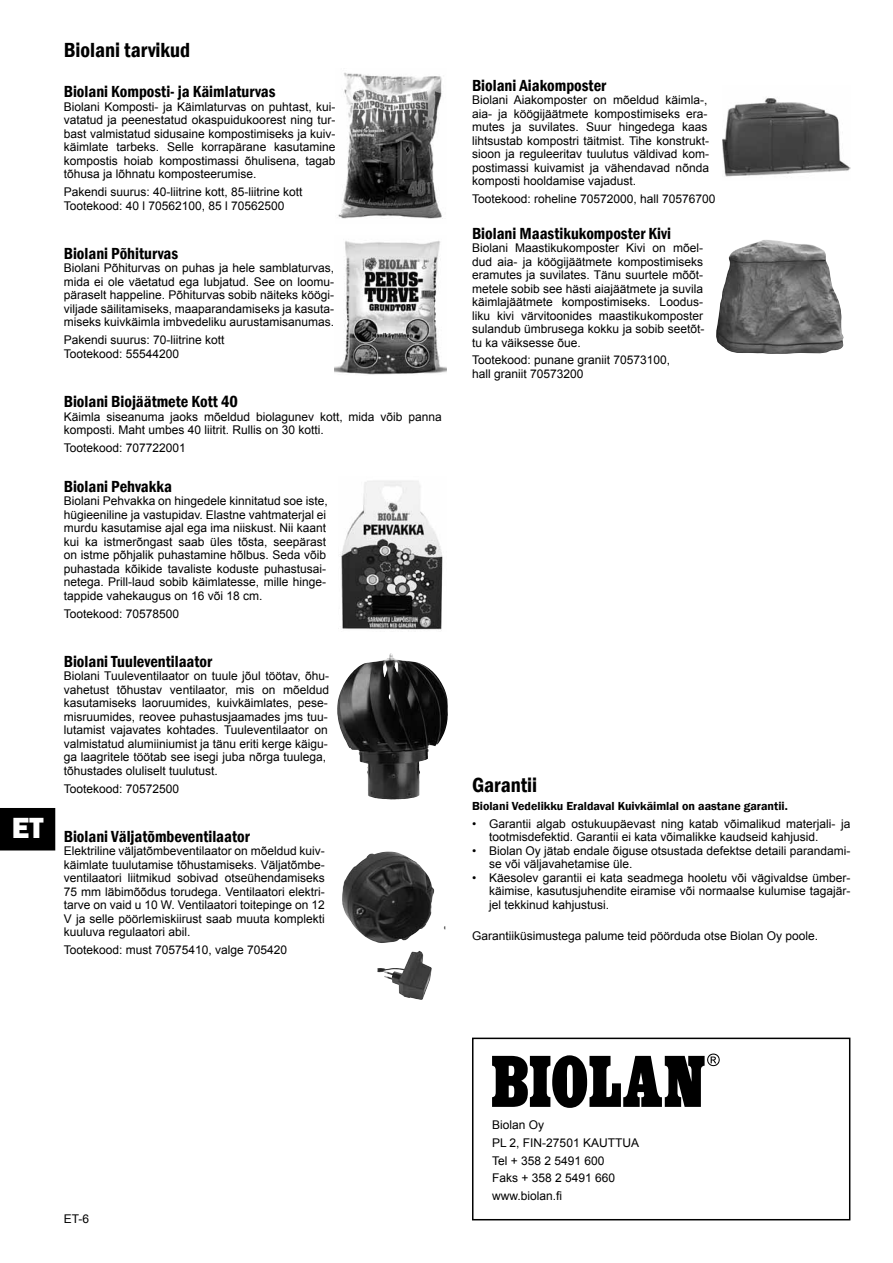
<style>
.page{position:relative;width:893px;height:1263px;background:#fff}
.page>*{position:absolute;margin:0;border:0;box-sizing:border-box;transform-origin:0 0}
.t1{font:800 30px "Franklin Gothic";color:#fff}
.t2{font:600 condensed 21px "Franklin Gothic";color:#000}
.t3{font:600 condensed 16.5px "Franklin Gothic";color:#000}
.t4{font:12px/13.5px "Arial";color:#000}
.t5{font:600 12px "Franklin Gothic";color:#000}
</style>
<div class="page">
<div style="left:0;top:808px;width:55px;height:42px;background:#000"></div>
<img style="left:338px;top:72px;width:105px;height:147px">
<img style="left:341px;top:481px;width:102px;height:150px">
<img style="left:337px;top:653px;width:92px;height:146px">
<img style="left:723px;top:98px;width:127px;height:79px">
<img style="left:716px;top:240px;width:128px;height:114px">
<svg style="left:492px;top:1053px;width:228px;height:55px"></svg>
<div style="left:472px;top:1037px;width:378px;height:183px;border:2px solid #000"></div>
<img style="left:334px;top:241px;width:112px;height:134px">
<img style="left:342px;top:852px;width:103px;height:91px">
<img style="left:377px;top:951px;width:55px;height:49px">
<h1 class="t1" style="left:12px;top:808px;width:33px">ET</h1>
<h2 class="t2" style="left:64px;top:36px;width:128px">Biolani tarvikud</h2>
<h3 class="t3" style="left:64px;top:81px;width:213px">Biolani Komposti- ja Käimlaturvas</h3>
<p class="t4" style="left:64px;top:100px;width:273px;text-align:justify">Biolani Komposti- ja Käimlaturvas on puhtast, kui&shy;vatatud ja peenestatud okaspuidukoorest ning tur&shy;bast valmistatud sidusaine kompostimiseks ja kuiv&shy;käimlate tarbeks. Selle korrapärane kasutamine kompostis hoiab kompostimassi õhulisena, tagab tõhusa ja lõhnatu komposteerumise.</p>
<p class="t4" style="left:64px;top:185px;width:240px">Pakendi suurus: 40-liitrine kott, 85-liitrine kott<br>Tootekood: 40 l 70562100, 85 l 70562500</p>
<h3 class="t3" style="left:64px;top:242px;width:116px">Biolani Põhiturvas</h3>
<p class="t4" style="left:64px;top:261px;width:272px;text-align:justify">Biolani Põhiturvas on puhas ja hele samblaturvas, mida ei ole väetatud ega lubjatud. See on loomu&shy;päraselt happeline. Põhiturvas sobib näiteks köögi&shy;viljade säilitamiseks, maaparandamiseks ja kasuta&shy;miseks kuivkäimla imbvedeliku aurustamisanumas.</p>
<p class="t4" style="left:64px;top:333px;width:162px">Pakendi suurus: 70-liitrine kott<br>Tootekood: 55544200</p>
<h3 class="t3" style="left:64px;top:390px;width:176px">Biolani Biojäätmete Kott 40</h3>
<p class="t4" style="left:64px;top:410px;width:379px">Käimla siseanuma jaoks mõeldud biolagunev kott, mida võib panna komposti. Maht umbes 40 liitrit. Rullis on 30 kotti.</p>
<p class="t4" style="left:64px;top:441px;width:124px">Tootekood: 707722001</p>
<h3 class="t3" style="left:64px;top:475px;width:110px">Biolani Pehvakka</h3>
<p class="t4" style="left:64px;top:494px;width:266px">Biolani Pehvakka on hingedele kinnitatud soe iste, hügieeniline ja vastupidav. Elastne vahtmaterjal ei murdu kasutamise ajal ega ima niiskust. Nii kaant kui ka istmerõngast saab üles tõsta, seepärast on istme põhjalik puhastamine hõlbus. Seda võib puhastada kõikide tavaliste koduste puhastusai&shy;netega. Prill-laud sobib käimlatesse, mille hinge&shy;tappide vahekaugus on 16 või 18 cm.</p>
<p class="t4" style="left:64px;top:607px;width:117px">Tootekood: 70578500</p>
<h3 class="t3" style="left:64px;top:650px;width:150px">Biolani Tuuleventilaator</h3>
<p class="t4" style="left:64px;top:669px;width:267px">Biolani Tuuleventilaator on tuule jõul töötav, õhu&shy;vahetust tõhustav ventilaator, mis on mõeldud kasutamiseks laoruumides, kuivkäimlates, pese&shy;misruumides, reovee puhastusjaamades jms tuu&shy;lutamist vajavates kohtades. Tuuleventilaator on valmistatud alumiiniumist ja tänu eriti kerge käigu&shy;ga laagritele töötab see isegi juba nõrga tuulega, tõhustades oluliselt tuulutust.</p>
<p class="t4" style="left:64px;top:782px;width:117px">Tootekood: 70572500</p>
<h3 class="t3" style="left:64px;top:825px;width:188px">Biolani Väljatõmbeventilaator</h3>
<p class="t4" style="left:64px;top:844px;width:263px;text-align:justify">Elektriline väljatõmbeventilaator on mõeldud kuiv&shy;käimlate tuulutamise tõhustamiseks. Väljatõmbe&shy;ventilaatori liitmikud sobivad otseühendamiseks 75 mm läbimõõdus torudega. Ventilaatori elektri&shy;tarve on vaid u 10 W. Ventilaatori toitepinge on 12<br>V ja selle pöörlemiskiirust saab muuta komplekti kuuluva regulaatori abil.</p>
<p class="t4" style="left:64px;top:943px;width:225px">Tootekood: must 70575410, valge 705420</p>
<h3 class="t3" style="left:472px;top:74px;width:136px">Biolani Aiakomposter</h3>
<p class="t4" style="left:472px;top:93px;width:238px">Biolani Aiakomposter on mõeldud käimla-, aia- ja köögijäätmete kompostimiseks era&shy;mutes ja suvilates. Suur hingedega kaas lihtsustab kompostri täitmist. Tihe konstrukt&shy;sioon ja reguleeritav tuulutus väldivad kom&shy;postimassi kuivamist ja vähendavad nõnda komposti hooldamise vajadust.</p>
<p class="t4" style="left:472px;top:192px;width:245px">Tootekood: roheline 70572000, hall 70576700</p>
<h3 class="t3" style="left:472px;top:222px;width:201px">Biolani Maastikukomposter Kivi</h3>
<p class="t4" style="left:472px;top:241px;width:234px">Biolani Maastikukomposter Kivi on mõel&shy;dud aia- ja köögijäätmete kompostimiseks eramutes ja suvilates. Tänu suurtele mõõt&shy;metele sobib see hästi aiajäätmete ja suvila käimlajäätmete kompostimiseks. Loodus&shy;liku kivi värvitoonides maastikukomposter sulandub ümbrusega kokku ja sobib seetõt&shy;tu ka väiksesse õue.</p>
<p class="t4" style="left:472px;top:354px;width:200px">Tootekood: punane graniit 70573100, hall graniit 70573200</p>
<h2 class="t2" style="left:472px;top:771px;width:67px">Garantii</h2>
<p class="t5" style="left:472px;top:799px;width:317px">Biolani Vedelikku Eraldaval Kuivkäimlal on aastane garantii.</p>
<p class="t4" style="left:489px;top:817px;width:363px;text-indent:-17px">• Garantii algab ostukuupäevast ning katab võimalikud materjali- ja tootmisdefektid. Garantii ei kata võimalikke kaudseid kahjusid.</p>
<p class="t4" style="left:489px;top:844px;width:363px;text-indent:-17px">• Biolan Oy jätab endale õiguse otsustada defektse detaili parandami&shy;se või väljavahetamise üle.</p>
<p class="t4" style="left:489px;top:871px;width:363px;text-align:justify;text-indent:-17px">• Käesolev garantii ei kata seadmega hooletu või vägivaldse ümber&shy;käimise, kasutusjuhendite eiramise või normaalse kulumise tagajär&shy;jel tekkinud kahjustusi.</p>
<p class="t4" style="left:472px;top:929px;width:348px">Garantiiküsimustega palume teid pöörduda otse Biolan Oy poole.</p>
<p class="t4" style="left:64px;top:1212px;width:27px">ET-6</p>
<p class="t4" style="left:492px;top:1116px;width:148px;line-height:17.7px">Biolan Oy<br>PL 2, FIN-27501 KAUTTUA<br>Tel + 358 2 5491 600<br>Faks + 358 2 5491 660 www.biolan.fi</p>
</div>
